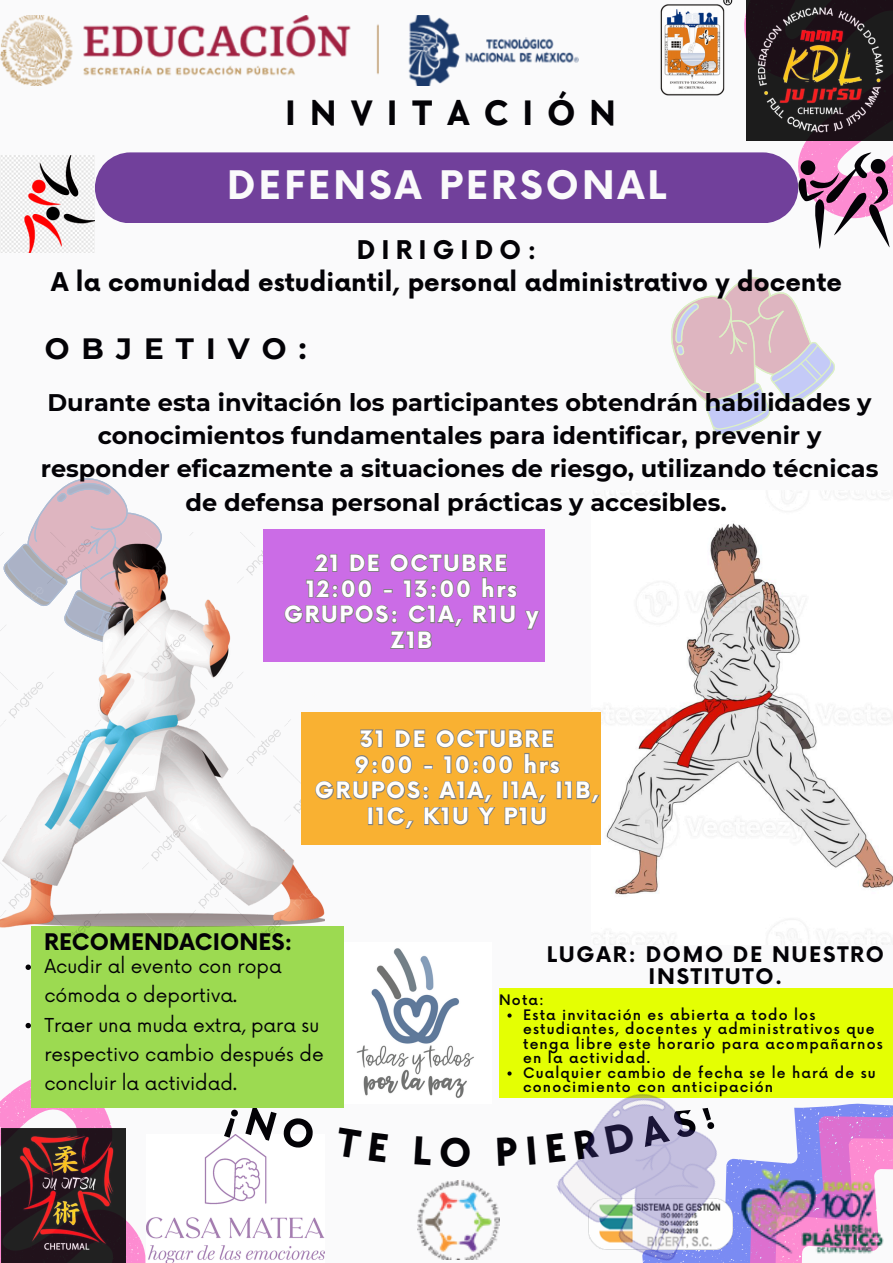
<style>
.page{position:relative;width:893px;height:1263px;background:#fafafb}
.page>*{position:absolute;margin:0;border:0;box-sizing:border-box;transform-origin:0 0}
.t1{font:700 38.33px "Now";letter-spacing:.08em;color:#fafafb}
.t2{font:700 36.53px "TT Chocolates";letter-spacing:.385em;color:#030206}
.t3{font:700 29.33px "Montserrat";letter-spacing:.415em;color:#030206}
.t4{font:700 25.12px "Now";color:#030206}
.t5{font:700 25.12px "Now";letter-spacing:.245em;color:#030206}
.t6{font:700 24px/33.2px "Montserrat";color:#030206;text-align:center}
.t7{font:700 22.27px "Now";color:#030206}
.t8{font:700 22.05px/25.9px "Now";letter-spacing:.08em;color:#fff;text-align:center}
.t9{font:700 21.83px/25.7px "Now";letter-spacing:.08em;color:#fff;text-align:center}
.t10{font:700 21px/21.3px "Now";letter-spacing:.08em;color:#030206;text-align:center}
.t11{font:18.75px/29.2px "Now";color:#030206}
.t12{font:500 14.1px/14.5px "Now";letter-spacing:.08em;color:#030206}
</style>
<div class="page">
<svg style="left:744px;top:13px;width:149px;height:235px"></svg>
<img style="left:242px;top:1139px;width:83px;height:121px">
<svg style="left:0;top:1022px;width:242px;height:241px"></svg>
<img style="left:660px;top:0;width:73px;height:96px">
<img style="left:0;top:15px;width:578px;height:71px">
<svg style="left:752px;top:1113px;width:141px;height:150px"></svg>
<img style="left:417px;top:1180px;width:82px;height:79px">
<img style="left:752px;top:1166px;width:138px;height:93px">
<svg style="left:671px;top:277px;width:164px;height:158px"></svg>
<svg style="left:3px;top:478px;width:190px;height:55px"></svg>
<div style="left:95px;top:152px;width:703px;height:71px;background:#71409b"></div>
<img style="left:356px;top:948px;width:118px;height:150px">
<svg style="left:794px;top:1103px;width:99px;height:10px"></svg>
<img style="left:0;top:155px;width:95px;height:97px">
<svg style="left:798px;top:152px;width:91px;height:97px"></svg>
<div style="left:31px;top:926px;width:313px;height:182px;background:#9cda51"></div>
<div style="left:499px;top:988px;width:394px;height:110px;background:#e4ff03"></div>
<img style="left:0;top:533px;width:325px;height:402px">
<img style="left:557px;top:1094px;width:195px;height:169px">
<div style="left:263px;top:530px;width:281px;height:132px;background:#cb6ce6"></div>
<img style="left:600px;top:491px;width:293px;height:453px">
<div style="left:301px;top:712px;width:299px;height:133px;background:#f9b132"></div>
<img style="left:746px;top:0;width:147px;height:140px">
<img style="left:1px;top:1129px;width:124px;height:134px">
<svg style="left:26px;top:964px;width:5px;height:6px"></svg>
<svg style="left:26px;top:1023px;width:5px;height:5px"></svg>
<svg style="left:507px;top:1013px;width:4px;height:4px"></svg>
<svg style="left:507px;top:1071px;width:4px;height:4px"></svg>
<svg style="left:284px;top:553px;width:256px;height:96px"></svg>
<svg style="left:315px;top:728px;width:286px;height:102px"></svg>
<svg style="left:224px;top:1108px;width:15px;height:30px"></svg>
<svg style="left:245px;top:1139px;width:71px;height:11px"></svg>
<svg style="left:557px;top:1132px;width:8px;height:30px"></svg>
<svg style="left:574px;top:1128px;width:25px;height:31px"></svg>
<svg style="left:605px;top:1100px;width:110px;height:54px"></svg>
<p class="t2" style="left:285px;top:92px;width:333px">INVITACIÓN</p>
<h1 class="t1" style="left:227px;top:165px;width:440px">DEFENSA PERSONAL</h1>
<p class="t5" style="left:357px;top:237px;width:181px">DIRIGIDO:</p>
<h1 class="t4" style="left:51px;top:268px;width:792px">A la comunidad estudiantil, personal administrativo y docente</h1>
<p class="t3" style="left:45px;top:331px;width:263px">OBJETIVO:</p>
<p class="t6" style="left:41px;top:386px;width:839px">Durante esta invitación los participantes obtendrán habilidades y conocimientos fundamentales para identificar, prevenir y responder eficazmente a situaciones de riesgo, utilizando técnicas de defensa personal prácticas y accesibles.</p>
<p class="t9" style="left:284px;top:552px;width:256px">21 DE OCTUBRE<br>12:00 - 13:00 hrs<br>GRUPOS: C1A, R1U y<br>Z1B</p>
<p class="t8" style="left:315px;top:727px;width:285px">31 DE OCTUBRE<br>9:00 - 10:00 hrs<br>GRUPOS: A1A, I1A, I1B,<br>I1C, K1U Y P1U</p>
<p class="t7" style="left:44px;top:930px;width:250px">RECOMENDACIONES:</p>
<p class="t11" style="left:44px;top:953px;width:281px">Acudir al evento con ropa cómoda o deportiva.<br>Traer una muda extra, para su respectivo cambio después de concluir la actividad.</p>
<p class="t10" style="left:547px;top:945px;width:338px">LUGAR: DOMO DE NUESTRO<br>INSTITUTO.</p>
<p class="t12" style="left:523px;top:994px;width:361px;text-indent:-24px">Nota:<br>Esta invitación es abierta a todo los estudiantes, docentes y administrativos que tenga libre este horario para acompañarnos en la actividad.<br>Cualquier cambio de fecha se le hará de su conocimiento con anticipación</p>
</div>
